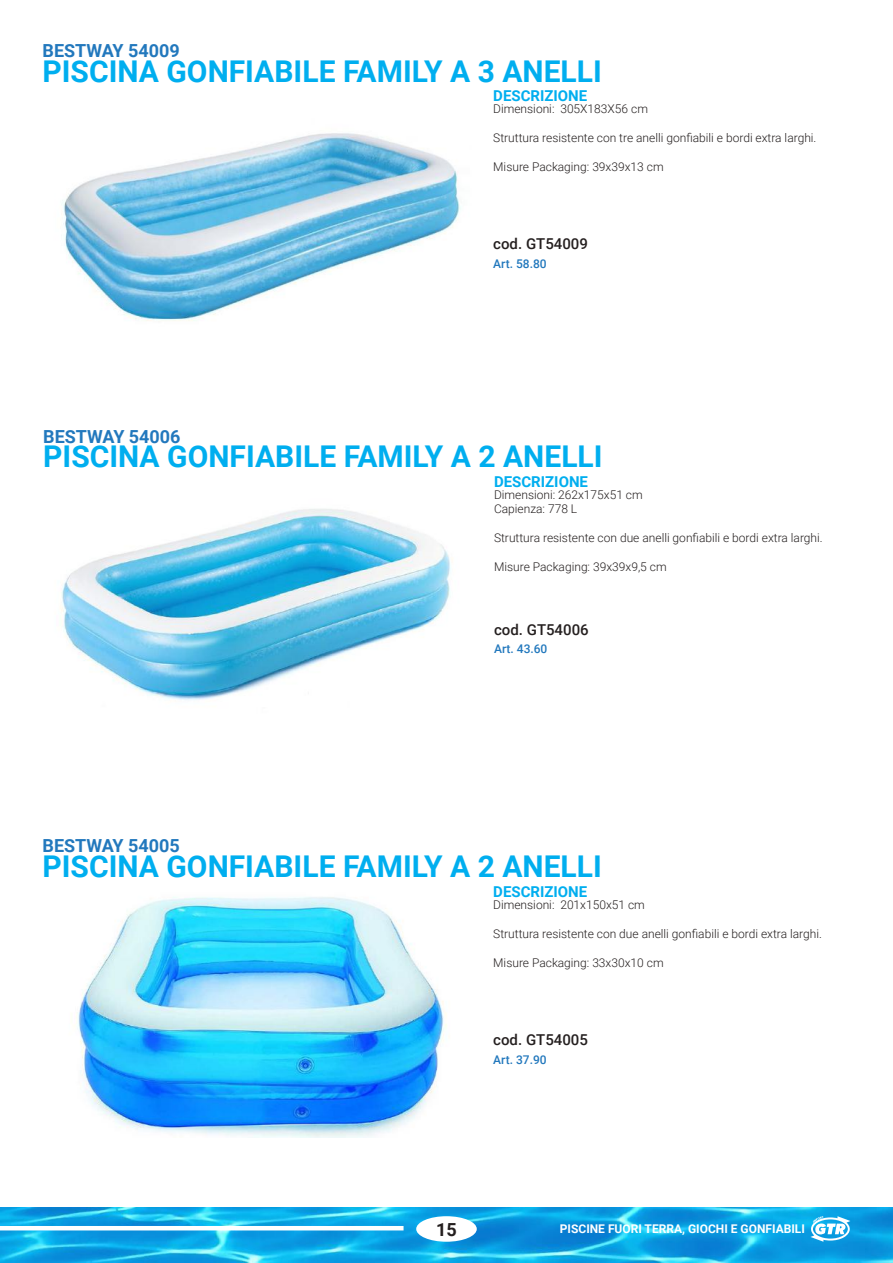
<style>
.page{position:relative;width:893px;height:1263px;background:#fff}
.page>*{position:absolute;margin:0;border:0;box-sizing:border-box;transform-origin:0 0}
.t1{font:700 30px "Roboto";color:#00aeef}
.t2{font:700 18px "Roboto";color:#2278bd}
.t3{font:700 18px "Roboto";color:#241f1f}
.t4{font:700 15px "Roboto";color:#00aeef}
.t5{font:500 15px "Roboto";color:#241f1f}
.t6{font:300 12px/14.4px "Roboto";color:#241f1f}
.t7{font:700 12px "Roboto";color:#fff}
.t8{font:500 12px "Roboto";color:#2278bd}
</style>
<div class="page">
<img style="left:0;top:1208px;width:893px;height:55px">
<svg style="left:810px;top:1216px;width:40px;height:26px"></svg>
<div style="left:416px;top:1216px;width:61px;height:26px;background:#fff;border-radius:50%"></div>
<hr style="left:0;top:1226px;width:404px;height:4px;background:#fff">
<img style="left:61px;top:133px;width:400px;height:188px">
<img style="left:60px;top:509px;width:393px;height:191px">
<img style="left:76px;top:897px;width:371px;height:241px">
<h2 class="t2" style="left:43px;top:38px;width:139px">BESTWAY 54009</h2>
<h1 class="t1" style="left:43px;top:50px;width:561px">PISCINA GONFIABILE FAMILY A 3 ANELLI</h1>
<p class="t4" style="left:493px;top:86px;width:96px">DESCRIZIONE</p>
<p class="t6" style="left:493px;top:101px;width:156px">Dimensioni: 305X183X56 cm</p>
<p class="t6" style="left:493px;top:130px;width:325px">Struttura resistente con tre anelli gonfiabili e bordi extra larghi.</p>
<p class="t6" style="left:493px;top:159px;width:172px">Misure Packaging: 39x39x13 cm</p>
<h2 class="t2" style="left:43px;top:424px;width:139px">BESTWAY 54006</h2>
<p class="t5" style="left:493px;top:233px;width:96px">cod. GT54009</p>
<p class="t8" style="left:493px;top:255px;width:55px">Art. 58.80</p>
<h1 class="t1" style="left:43px;top:436px;width:561px">PISCINA GONFIABILE FAMILY A 2 ANELLI</h1>
<p class="t4" style="left:494px;top:471px;width:96px">DESCRIZIONE</p>
<p class="t6" style="left:494px;top:487px;width:150px">Dimensioni: 262x175x51 cm<br>Capienza: 778 L</p>
<p class="t6" style="left:494px;top:530px;width:330px">Struttura resistente con due anelli gonfiabili e bordi extra larghi.</p>
<p class="t6" style="left:494px;top:559px;width:174px">Misure Packaging: 39x39x9,5 cm</p>
<h2 class="t2" style="left:43px;top:833px;width:139px">BESTWAY 54005</h2>
<p class="t5" style="left:494px;top:619px;width:96px">cod. GT54006</p>
<p class="t8" style="left:494px;top:641px;width:55px">Art. 43.60</p>
<h1 class="t1" style="left:43px;top:845px;width:561px">PISCINA GONFIABILE FAMILY A 2 ANELLI</h1>
<p class="t4" style="left:493px;top:881px;width:96px">DESCRIZIONE</p>
<p class="t6" style="left:493px;top:897px;width:153px">Dimensioni: 201x150x51 cm</p>
<p class="t6" style="left:493px;top:926px;width:330px">Struttura resistente con due anelli gonfiabili e bordi extra larghi.</p>
<p class="t6" style="left:493px;top:955px;width:172px">Misure Packaging: 33x30x10 cm</p>
<p class="t5" style="left:493px;top:1029px;width:96px">cod. GT54005</p>
<p class="t8" style="left:493px;top:1051px;width:55px">Art. 37.90</p>
<h2 class="t3" style="left:436px;top:1217px;width:22px">15</h2>
<p class="t7" style="left:560px;top:1221px;width:247px">PISCINE FUORI TERRA, GIOCHI E GONFIABILI</p>
</div>
